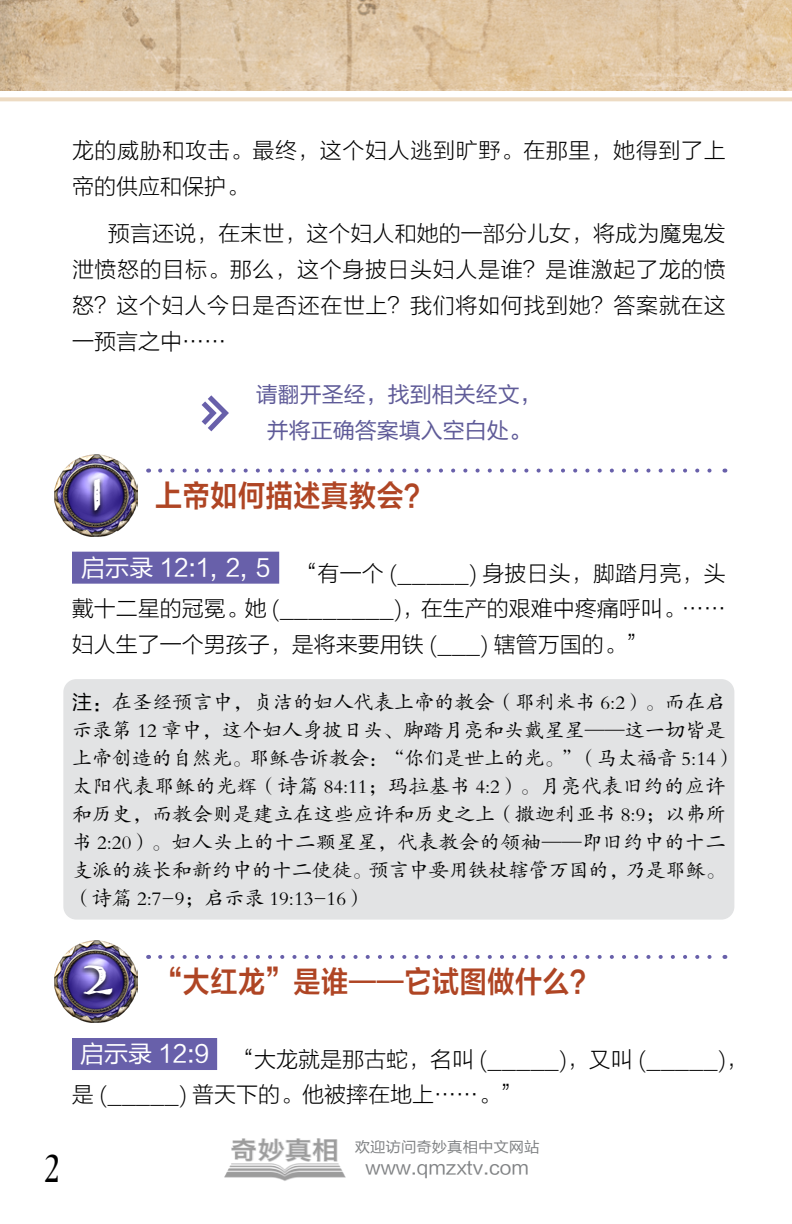
<style>
.page{position:relative;width:792px;height:1224px;background:#fff}
.page>*{position:absolute;margin:0;border:0;box-sizing:border-box;transform-origin:0 0}
.t1{font:700 50px "Carta Marina";color:#fff}
.t2{font:40px "Desire Pro";color:#000}
.t3{font:30px "FZLTZCHK GBK1 0";letter-spacing:.025em;color:#af4524;scale:.9 1}
.t4{font:22px/36px "FZLTKHK GBK1 0";letter-spacing:.01em;color:#000;text-align:justify}
.t5{font:22px/36px "FZLTKHK GBK1 0";letter-spacing:.03em;color:#000}
.t6{font:22px/36px "FZLTHK GBK1 0";color:#5f5b98;text-align:center}
.t7{font:20px/28px "FZKTK GBK1 0";letter-spacing:.01em;color:#000}
.t8{font:18.4px "FZLTHK GBK1 0";color:#808284;scale:1.05 1}
.t9{font:14.6px "FZLTHK GBK1 0";color:#808284;scale:1.05 1}
.s1{font-family:"FZLTHK GBK1 0"}
</style>
<div class="page">
<img style="left:0;top:0;width:792px;height:91px">
<svg style="left:0;top:97px;width:792px;height:4px;background:#eedec8"></svg>
<div style="left:72px;top:552px;width:207px;height:32px;background:#6860aa"></div>
<div style="left:72px;top:1038px;width:145px;height:32px;background:#6860aa"></div>
<img style="left:54px;top:454px;width:83px;height:82px">
<div style="left:88px;top:477px;width:18px;height:42px;background:#000;opacity:.75"></div>
<img style="left:54px;top:940px;width:83px;height:83px">
<div style="left:77px;top:963px;width:40px;height:40px;background:#000;opacity:.75"></div>
<svg style="left:160px;top:469px;width:552px;height:4px"></svg>
<svg style="left:160px;top:955px;width:552px;height:4px"></svg>
<svg style="left:202px;top:395px;width:27px;height:36px"></svg>
<div style="left:63px;top:679px;width:671px;height:241px;background:#e2e3e4;border-radius:13px"></div>
<img style="left:224px;top:1138px;width:122px;height:43px">
<p class="t5" style="left:72px;top:133px;width:655px">龙的威胁和攻击。最终，这个妇人逃到旷野。在那里，她得到了上帝的供应和保护。</p>
<p class="t4" style="left:72px;top:216px;width:655px;text-indent:36px">预言还说，在末世，这个妇人和她的一部分儿女，将成为魔鬼发泄愤怒的目标。那么，这个身披日头妇人是谁？是谁激起了龙的愤怒？这个妇人今日是否还在世上？我们将如何找到她？答案就在这一预言之中……</p>
<p class="t6" style="left:256px;top:377px;width:287px">请翻开圣经，找到相关经文，并将正确答案填入空白处。</p>
<h1 class="t1" style="left:93px;top:464px;width:12px">1</h1>
<h3 class="t3" style="left:155px;top:479px;width:308px">上帝如何描述真教会？</h3>
<p class="t4" style="left:72px;top:556px;width:655px;line-height:35.4px;text-indent:9px"><sup>启示录</sup> <sup>12:1,</sup> <sup>2,</sup> <sup>5</sup> “有一个 (_____) 身披日头，脚踏月亮，头戴十二星的冠冕。她 (________)，在生产的艰难中疼痛呼叫。……妇人生了一个男孩子，是将来要用铁 (___) 辖管万国的。”</p>
<p class="t7" style="left:72px;top:689px;width:665px"><span class="s1">注：</span>在圣经预言中，贞洁的妇人代表上帝的教会（耶利米书 6:2）。而在启示录第 12 章中，这个妇人身披日头、脚踏月亮和头戴星星——这一切皆是上帝创造的自然光。耶稣告诉教会：“你们是世上的光。”（马太福音 5:14）太阳代表耶稣的光辉（诗篇 84:11；玛拉基书 4:2）。月亮代表旧约的应许和历史，而教会则是建立在这些应许和历史之上（撒迦利亚书 8:9；以弗所书 2:20）。妇人头上的十二颗星星，代表教会的领袖——即旧约中的十二支派的族长和新约中的十二使徒。预言中要用铁杖辖管万国的，乃是耶稣。（诗篇 2:7-9；启示录 19:13-16）</p>
<h1 class="t1" style="left:82px;top:950px;width:33px">2</h1>
<h3 class="t3" style="left:155px;top:966px;width:493px">“大红龙”是谁——它试图做什么？</h3>
<h2 class="t2" style="left:45px;top:1145px;width:15px">2</h2>
<p class="t4" style="left:72px;top:1043px;width:677px;line-height:35px;text-indent:8px"><sup>启示录</sup> <sup>12:9</sup> “大龙就是那古蛇，名叫 (_____)，又叫 (_____)，是 (_____) 普天下的。他被摔在地上……。”</p>
<p class="t9" style="left:355px;top:1139px;width:178px">欢迎访问奇妙真相中文网站</p>
<p class="t8" style="left:366px;top:1158px;width:157px">www.qmzxtv.com</p>
</div>
